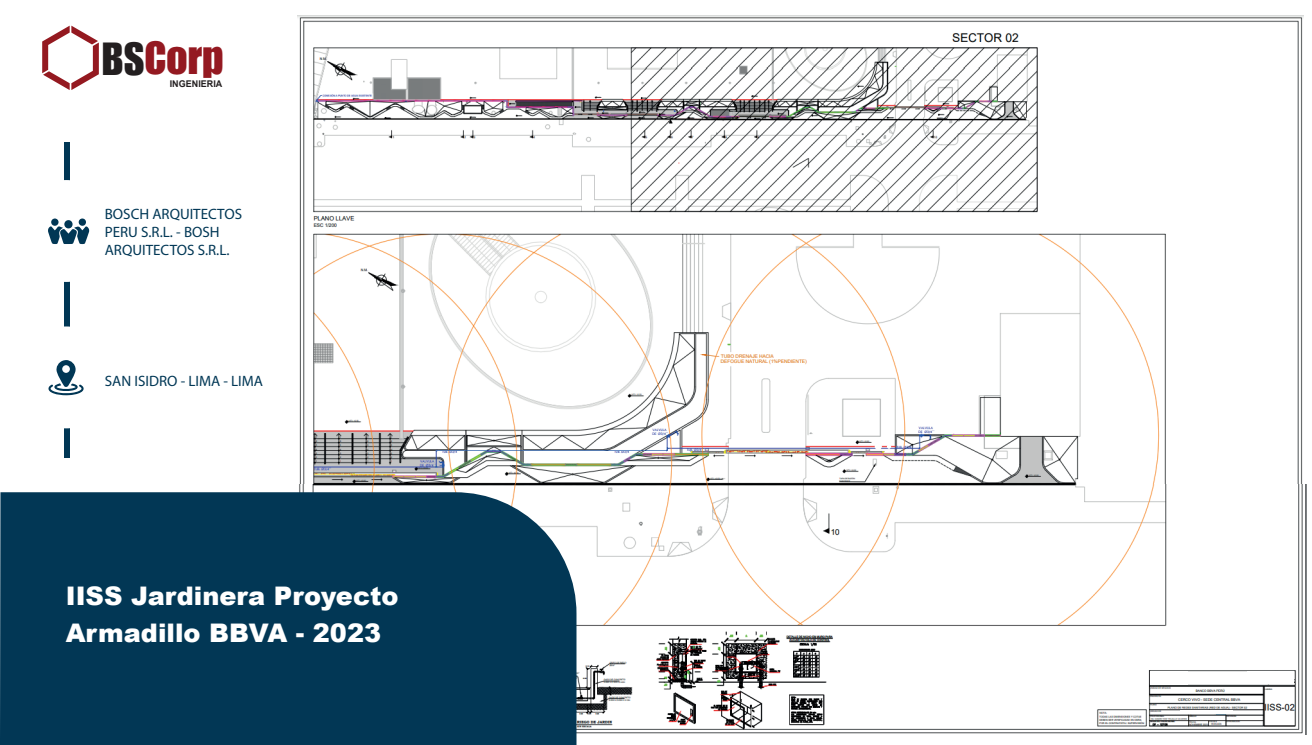
<style>
.page{position:relative;width:1312px;height:745px;background:#fff}
.page>*{position:absolute;margin:0;border:0;box-sizing:border-box;transform-origin:0 0}
.t1{font:45.38px "Impact LT Std";letter-spacing:.01em;color:#941921}
.t2{font:900 25.62px/36.8px "Arial";color:#fff}
.t3{font:15px/18px "Myriad Pro";color:#013755}
.t4{font:700 9.25px "Arial";letter-spacing:.005em;color:#231f20}
.s1{color:#231f20}
</style>
<div class="page">
<img style="left:297px;top:15px;width:1006px;height:469px">
<img style="left:299px;top:484px;width:1004px;height:250px">
<hr style="left:1179px;top:710px;width:52px;height:3px;background:#fff">
<svg style="left:1198px;top:716px;width:11px;height:3px"></svg>
<div style="left:1149px;top:670px;width:37px;height:14px;background:#fff"></div>
<div style="left:1246px;top:670px;width:47px;height:13px;background:#fff"></div>
<div style="left:874px;top:442px;width:7px;height:7px;background:#fff;border-radius:4px"></div>
<svg style="left:886px;top:444px;width:5px;height:4px"></svg>
<div style="left:65px;top:142px;width:5px;height:315px;background:#013755"></div>
<div style="left:15px;top:180px;width:102px;height:102px;background:#fff;border-radius:50%"></div>
<div style="left:15px;top:326px;width:102px;height:102px;background:#fff;border-radius:50%"></div>
<svg style="left:48px;top:360px;width:36px;height:35px"></svg>
<svg style="left:48px;top:226px;width:42px;height:18px"></svg>
<div style="left:64px;top:220px;width:9px;height:8px;background:#013755;border-radius:50%"></div>
<div style="left:51px;top:218px;width:8px;height:8px;background:#013755;border-radius:50%"></div>
<div style="left:79px;top:218px;width:7px;height:8px;background:#013755;border-radius:50%"></div>
<svg style="left:42px;top:26px;width:57px;height:64px"></svg>
<svg style="left:0;top:492px;width:576px;height:252px;background:#083c59"></svg>
<h1 class="t1" style="left:102px;top:32px;width:123px"><span class="s1">BS</span>Corp</h1>
<p class="t4" style="left:170px;top:78px;width:54px">INGENIERIA</p>
<p class="t3" style="left:105px;top:204px;width:139px">BOSCH ARQUITECTOS<br>PERU S.R.L. - BOSH<br>ARQUITECTOS S.R.L.</p>
<p class="t3" style="left:105px;top:372px;width:160px">SAN ISIDRO - LIMA - LIMA</p>
<h2 class="t2" style="left:66px;top:576px;width:334px">IISS Jardinera Proyecto<br>Armadillo BBVA - 2023</h2>
</div>
